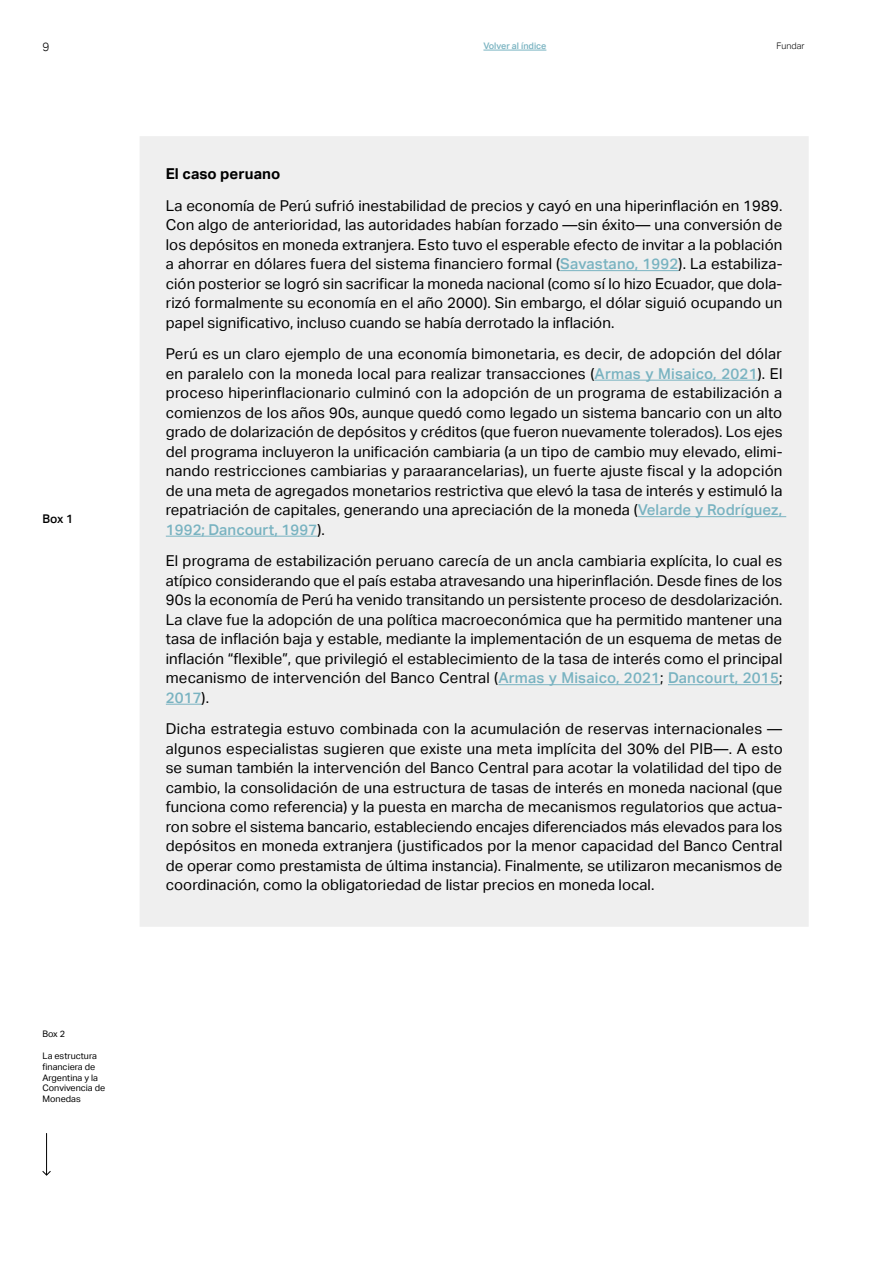
<style>
.page{position:relative;width:893px;height:1263px;background:#fff}
.page>*{position:absolute;margin:0;border:0;box-sizing:border-box;transform-origin:0 0}
.t1{font:15px/19.5px "Aktiv Grotesk";letter-spacing:.005em;color:#000;text-align:justify}
.t2{font:700 15px "Aktiv Grotesk";letter-spacing:.005em;color:#000}
.t3{font:500 12px "Aktiv Grotesk";color:#000}
.t4{font:300 12px "Aktiv Grotesk";color:#000}
.t5{font:9px/10.8px "Aktiv Grotesk";color:#000}
.t6{font:500 9px "Aktiv Grotesk";color:#79b3c1}
.t7{font:300 9px "Aktiv Grotesk";letter-spacing:.005em;color:#000}
.s1{font-weight:500;color:#79b3c1}
</style>
<div class="page">
<hr style="left:483px;top:50px;width:63px;height:1px;background:#79b3c1">
<div style="left:140px;top:136px;width:669px;height:791px;background:#efefef"></div>
<hr style="left:560px;top:270px;width:118px;height:1px;background:#79b3c1">
<hr style="left:595px;top:380px;width:163px;height:1px;background:#79b3c1">
<hr style="left:638px;top:516px;width:148px;height:1px;background:#79b3c1">
<hr style="left:166px;top:536px;width:151px;height:1px;background:#79b3c1">
<hr style="left:498px;top:684px;width:162px;height:1px;background:#79b3c1">
<hr style="left:668px;top:684px;width:111px;height:1px;background:#79b3c1">
<hr style="left:166px;top:704px;width:36px;height:1px;background:#79b3c1">
<hr style="left:46px;top:1133px;width:1px;height:42px;background:#000">
<svg style="left:42px;top:1170px;width:9px;height:5px"></svg>
<p class="t4" style="left:43px;top:40px;width:9px">9</p>
<p class="t6" style="left:483px;top:41px;width:64px">Volver al índice</p>
<p class="t7" style="left:777px;top:41px;width:30px">Fundar</p>
<p class="t3" style="left:43px;top:512px;width:32px">Box 1</p>
<p class="t5" style="left:43px;top:1029px;width:24px">Box 2</p>
<p class="t5" style="left:43px;top:1050px;width:64px">La estructura financiera de<br>Argentina y la<br>Convivencia de<br>Monedas</p>
<p class="t2" style="left:166px;top:165px;width:116px">El caso peruano</p>
<p class="t1" style="left:166px;top:196px;width:618px">La economía de Perú sufrió inestabilidad de precios y cayó en una hiperinflación en 1989.<br>Con algo de anterioridad, las autoridades habían forzado —sin éxito— una conversión de los depósitos en moneda extranjera. Esto tuvo el esperable efecto de invitar a la población a ahorrar en dólares fuera del sistema financiero formal (<span class="s1">Savastano, 1992</span>). La estabiliza&shy;ción posterior se logró sin sacrificar la moneda nacional (como sí lo hizo Ecuador, que dola&shy;rizó formalmente su economía en el año 2000). Sin embargo, el dólar siguió ocupando un papel significativo, incluso cuando se había derrotado la inflación.</p>
<p class="t1" style="left:166px;top:344px;width:618px">Perú es un claro ejemplo de una economía bimonetaria, es decir, de adopción del dólar en paralelo con la moneda local para realizar transacciones (<span class="s1">Armas y Misaico, 2021</span>). El proceso hiperinflacionario culminó con la adopción de un programa de estabilización a comienzos de los años 90s, aunque quedó como legado un sistema bancario con un alto grado de dolarización de depósitos y créditos (que fueron nuevamente tolerados). Los ejes del programa incluyeron la unificación cambiaria (a un tipo de cambio muy elevado, elimi&shy;nando restricciones cambiarias y paraarancelarias), un fuerte ajuste fiscal y la adopción de una meta de agregados monetarios restrictiva que elevó la tasa de interés y estimuló la repatriación de capitales, generando una apreciación de la moneda (<span class="s1">Velarde y Rodríguez, 1992; Dancourt, 1997</span>).</p>
<p class="t1" style="left:166px;top:551px;width:618px">El programa de estabilización peruano carecía de un ancla cambiaria explícita, lo cual es atípico considerando que el país estaba atravesando una hiperinflación. Desde fines de los 90s la economía de Perú ha venido transitando un persistente proceso de desdolarización.<br>La clave fue la adopción de una política macroeconómica que ha permitido mantener una tasa de inflación baja y estable, mediante la implementación de un esquema de metas de inflación “flexible”, que privilegió el establecimiento de la tasa de interés como el principal mecanismo de intervención del Banco Central (<span class="s1">Armas y Misaico, 2021</span>; <span class="s1">Dancourt, 2015</span>; <span class="s1">2017</span>).</p>
<p class="t1" style="left:166px;top:719px;width:618px">Dicha estrategia estuvo combinada con la acumulación de reservas internacionales — algunos especialistas sugieren que existe una meta implícita del 30% del PIB—. A esto se suman también la intervención del Banco Central para acotar la volatilidad del tipo de cambio, la consolidación de una estructura de tasas de interés en moneda nacional (que funciona como referencia) y la puesta en marcha de mecanismos regulatorios que actua&shy;ron sobre el sistema bancario, estableciendo encajes diferenciados más elevados para los depósitos en moneda extranjera (justificados por la menor capacidad del Banco Central de operar como prestamista de última instancia). Finalmente, se utilizaron mecanismos de coordinación, como la obligatoriedad de listar precios en moneda local.</p>
</div>
